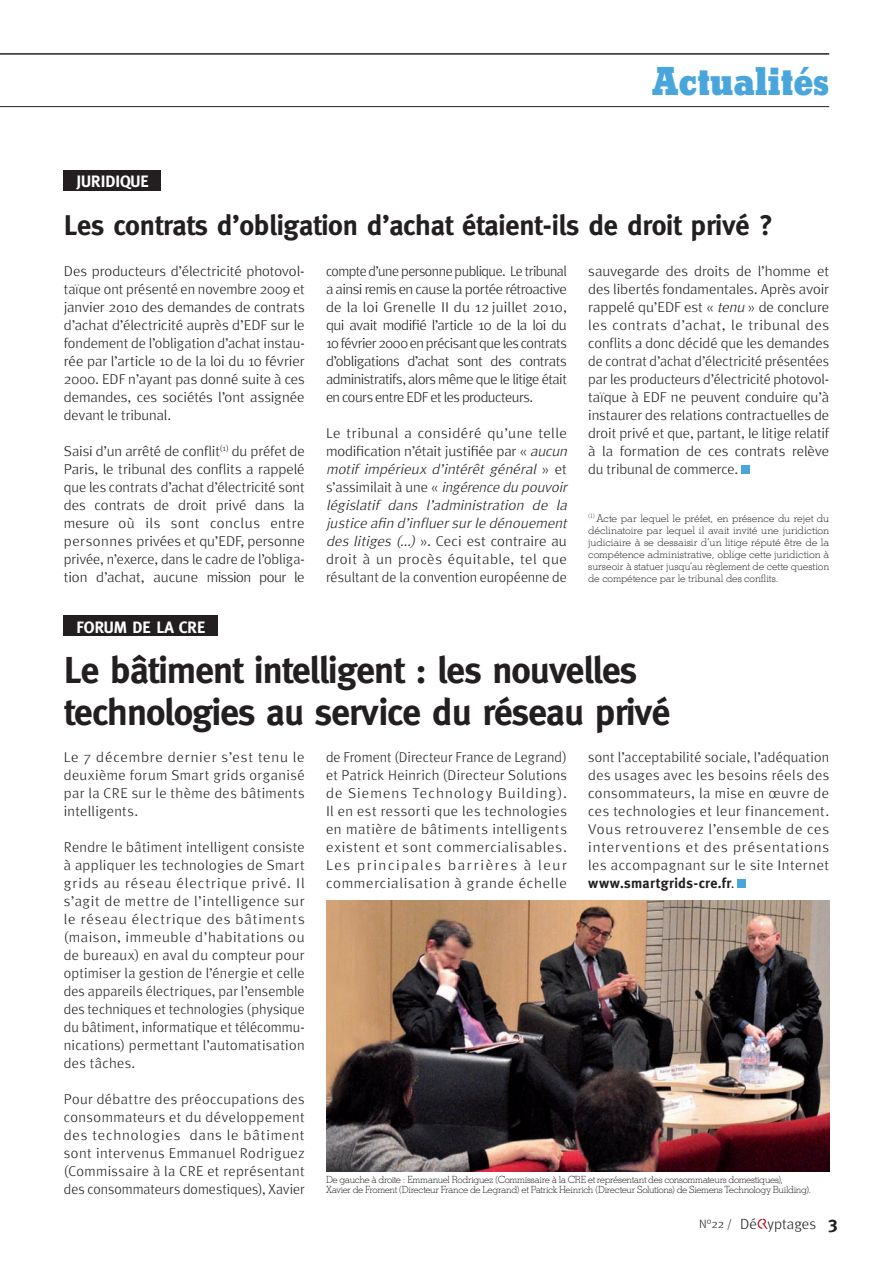
<style>
.page{position:relative;width:893px;height:1263px;background:#fff}
.page>*{position:absolute;margin:0;border:0;box-sizing:border-box;transform-origin:0 0}
.t1{font:800 39px "Stymie BT";color:#48a6dc}
.t2{font:700 37.5px/42px "Meta";letter-spacing:-.025em;color:#231f20}
.t3{font:700 28.5px "Meta";letter-spacing:-.01em;color:#231f20}
.t4{font:700 16.5px "Meta";color:#fff}
.t5{font:300 14.7px "Meta";color:#231f20}
.t6{font:300 14.25px/18px "Meta";letter-spacing:.005em;color:#231f20;text-align:justify}
.t7{font:300 10.5px/12px "Stymie BT";letter-spacing:-.01em;color:#231f20;text-align:justify}
.t8{font:300 9.9px/10.5px "Stymie BT";letter-spacing:-.045em;color:#231f20}
.s1{font-style:italic}
.s2{font-weight:700}
.s3{font-size:12px}
.s4{font-weight:700;font-size:18px}
</style>
<div class="page">
<hr style="left:0;top:53px;width:829px;height:2px;background:#231f20">
<hr style="left:0;top:106px;width:829px;height:1px;background:#231f20">
<svg style="left:757px;top:1218px;width:11px;height:11px"></svg>
<div style="left:737px;top:879px;width:9px;height:9px;background:#48a6dc"></div>
<div style="left:64px;top:616px;width:154px;height:20px;background:#231f20"></div>
<div style="left:64px;top:170px;width:97px;height:20px;background:#231f20"></div>
<div style="left:741px;top:465px;width:9px;height:9px;background:#48a6dc"></div>
<img style="left:326px;top:900px;width:503px;height:271px">
<h1 class="t1" style="left:652px;top:57px;width:178px">Actualités</h1>
<p class="t4" style="left:77px;top:172px;width:74px">JuRIdIquE</p>
<h3 class="t3" style="left:64px;top:209px;width:711px">les contrats d’obligation d’achat étaient-ils de droit privé ?</h3>
<p class="t6" style="left:64px;top:261px;width:242px">Des producteurs d’électricité photovol&shy;taïque ont présenté en novembre 2009 et janvier 2010 des demandes de contrats d’achat d’électricité auprès d’EDF sur le fondement de l’obligation d’achat instau&shy;rée par l’article 10 de la loi du 10 février 2000. EDF n’ayant pas donné suite à ces demandes, ces sociétés l’ont assignée devant le tribunal.</p>
<p class="t6" style="left:64px;top:441px;width:242px">Saisi d’un arrêté de conflit<sup>(1)</sup> du préfet de Paris, le tribunal des conflits a rappelé que les contrats d’achat d’électricité sont des contrats de droit privé dans la mesure où ils sont conclus entre personnes privées et qu’EDF, personne privée, n’exerce, dans le cadre de l’obliga&shy;tion d’achat, aucune mission pour le</p>
<p class="t6" style="left:326px;top:261px;width:242px">compte d’une personne publique. Le tribunal a ainsi remis en cause la portée rétroactive de la loi Grenelle II du 12<sub>2</sub>juillet 2010, qui avait modifié l’article 10 de la loi du 10 février 2000 en précisant que les contrats d’obligations d’achat sont des contrats administratifs, alors même que le litige était en cours entre EDF et les producteurs.</p>
<p class="t6" style="left:326px;top:423px;width:246px;text-align:left">Le tribunal a considéré qu’une telle modification n’était justifiée par « <span class="s1">aucun motif impérieux d’intérêt général</span> » e t s ’ a s s i m i l a i t à u n e « <span class="s1">ingérence du pouvoir législatif dans l’administration de la justice afin d’influersurle dénouement des litiges (…)</span> ». Ceci est contraire au droit à un procès équitable, tel que résultant de la convention européenne de</p>
<p class="t6" style="left:588px;top:261px;width:242px">sauvegarde des droits de l’homme et des libertés fondamentales. Après avoir rappelé qu’EDF est « <span class="s1">tenu</span> » de conclure les contrats d’achat, le tribunal des conflits a donc décidé que les demandes de contrat d’achat d’électricité présentées par les producteurs d’électricité photovol&shy;taïque à EDF ne peuvent conduire qu’à instaurer des relations contractuelles de droit privé et que, partant, le litige relatif à la formation de ces contrats relève du tribunal de commerce.</p>
<p class="t7" style="left:588px;top:512px;width:242px"><sup>(1)</sup> Acte par lequel le préfet, en présence du rejet du déclinatoire par lequel il avait invité une juridiction judiciaire à se dessaisir d’un litige réputé être de la compétence administrative, oblige cette juridiction à surseoir à statuer jusqu’au règlement de cette question de compétence par le tribunal des conflits.</p>
<p class="t4" style="left:77px;top:618px;width:130px">FoRum dE la CRE</p>
<h2 class="t2" style="left:64px;top:649px;width:608px">le bâtiment intelligent : les nouvelles technologies au service du réseau privé</h2>
<p class="t6" style="left:64px;top:747px;width:242px">Le 7 décembre dernier s’est tenu le deuxième forum Smart grids organisé par la CRE sur le thème des bâtiments intelligents.</p>
<p class="t6" style="left:64px;top:837px;width:242px">Rendre le bâtiment intelligent consiste à appliquer les technologies de Smart grids au réseau électrique privé. Il s’agit de mettre de l’intelligence sur le réseau électrique des bâtiments (maison, immeuble d’habitations ou de bureaux) en aval du compteur pour optimiser la gestion de l’énergie et celle des appareils électriques, par l’ensemble des techniques et technologies (physique du bâtiment, informatique et télécommu&shy;nications) permettant l’automatisation des tâches.</p>
<p class="t6" style="left:64px;top:1089px;width:242px">Pour débattre des préoccupations des consommateurs et du développement des technologies dans le bâtiment sont intervenus Emmanuel Rodriguez (Commissaire à la CRE et représentant des consommateurs domestiques), Xavier</p>
<p class="t6" style="left:326px;top:747px;width:242px">de Froment (Directeur France de Legrand) et Patrick Heinrich (Directeur Solutions de Siemens Technology Building).<br>Il en est ressorti que les technologies en matière de bâtiments intelligents existent et sont commercialisables.<br>Les principales barrières à leur commercialisation à grande échelle</p>
<p class="t6" style="left:588px;top:747px;width:243px">sont l’acceptabilité sociale, l’adéquation des usages avec les besoins réels des consommateurs, la mise en œuvre de ces technologies et leur financement.<br>Vous retrouverez l’ensemble de ces interventions et des présentations les accompagnant sur le site Internet <span class="s2">www.smartgrids-cre.fr</span>.</p>
<p class="t8" style="left:326px;top:1174px;width:487px">De gauche à droite : Emmanuel Rodriguez (Commissaire à la CRE et représentant des consommateurs domestiques),<br>Xavier de Froment (Directeur France de Legrand) et Patrick Heinrich (Directeur Solutions) de Siemens Technology Building).</p>
<p class="t5" style="left:699px;top:1215px;width:140px"><span class="s3">N°22 /</span> Dé yptages <span class="s4">3</span></p>
</div>
